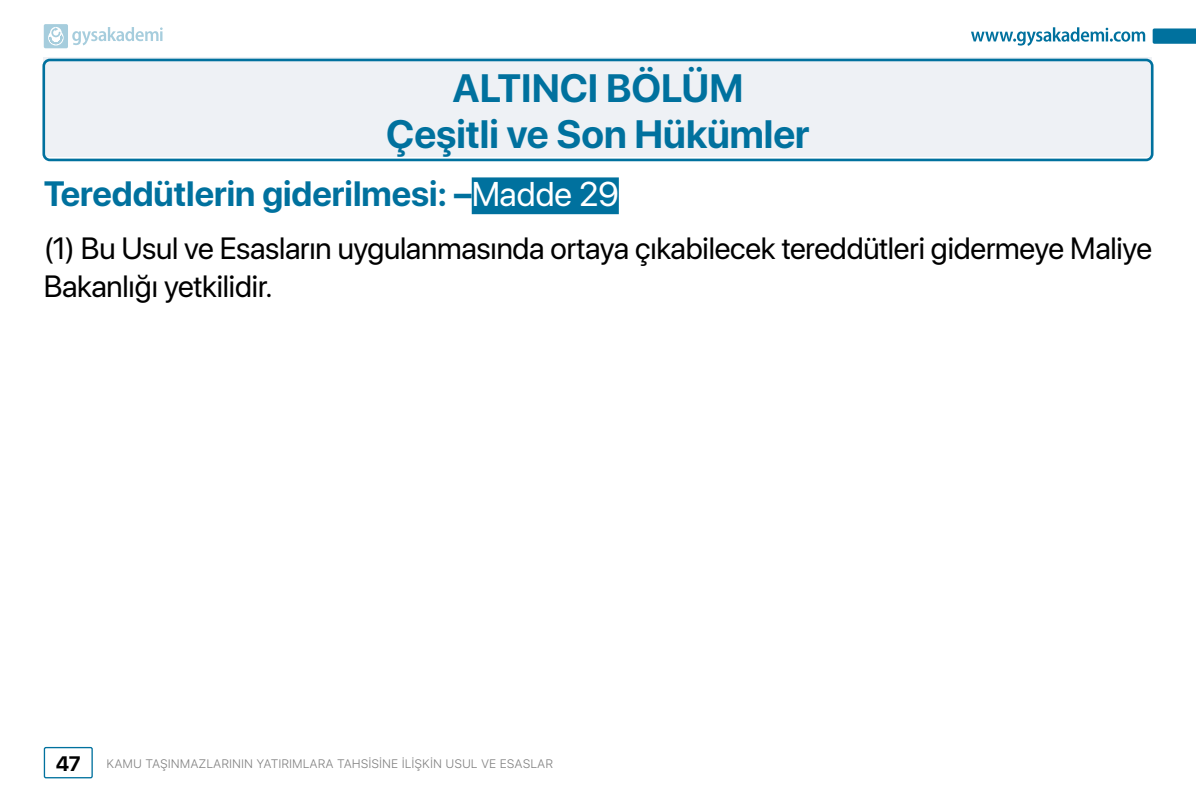
<style>
.page{position:relative;width:1196px;height:794px;background:#fff}
.page>*{position:absolute;margin:0;border:0;box-sizing:border-box;transform-origin:0 0}
.t1{font:700 39.38px/45.5px "SF Pro Display";color:#00719e;text-align:center}
.t2{font:700 35px "SF Pro Display";color:#00719e}
.t3{font:30.62px/37.6px "SF Pro Display";letter-spacing:-.005em;color:#000}
.t4{font:700 20.82px "SF Pro Display";color:#000}
.t5{font:300 12.25px "SF Pro Text";color:#808080}
.s1{font-weight:400;font-size:34.12px;color:#fff}
</style>
<div class="page">
<div style="left:44px;top:57px;width:1108px;height:100px;background:#eef1f5"></div>
<div style="left:42px;top:59px;width:1111px;height:102px;border:3px solid #00719e;border-radius:6px"></div>
<div style="left:471px;top:177px;width:147px;height:37px;background:#00719e"></div>
<div style="left:44px;top:747px;width:49px;height:31px;border:1px solid #00719e;border-radius:2px"></div>
<svg style="left:971px;top:27px;width:173px;height:19px"></svg>
<svg style="left:1152px;top:28px;width:43px;height:16px"></svg>
<svg style="left:44px;top:24px;width:119px;height:24px"></svg>
<p class="t1" style="left:386px;top:66px;width:425px">ALTINCI BÖLÜM<br>Çeşitli ve Son Hükümler</p>
<p class="t2" style="left:44px;top:174px;width:576px">Tereddütlerin giderilmesi: –<span class="s1">Madde 29</span></p>
<p class="t3" style="left:44px;top:229px;width:1109px">(1) Bu Usul ve Esasların uygulanmasında ortaya çıkabilecek tereddütleri gidermeye Maliye<br>Bakanlığı yetkilidir.</p>
<p class="t4" style="left:56px;top:751px;width:27px">47</p>
<p class="t5" style="left:106px;top:755px;width:448px">KAMU TAŞINMAZLARININ YATIRIMLARA TAHSİSİNE İLİŞKİN USUL VE ESASLAR</p>
</div>
